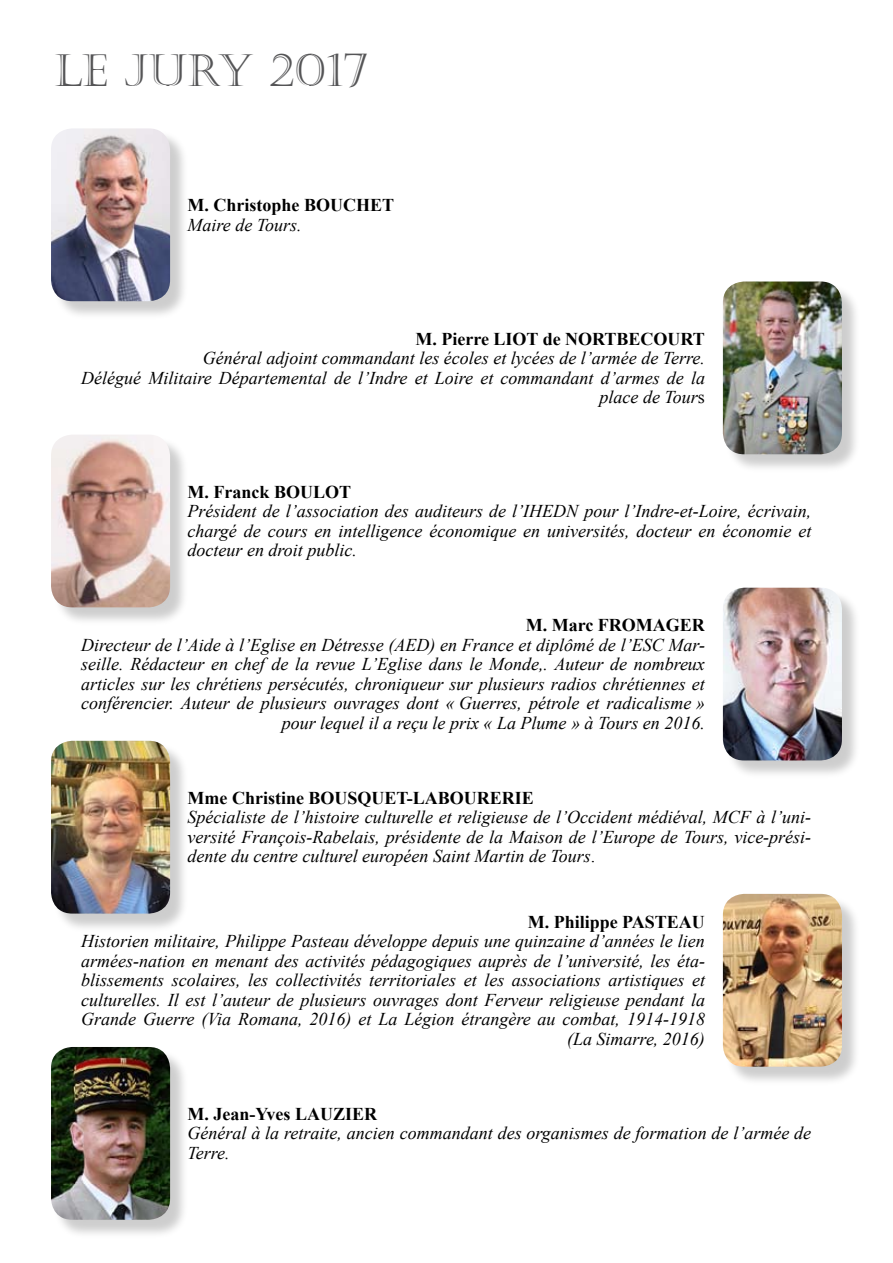
<style>
.page{position:relative;width:893px;height:1263px;background:#fff}
.page>*{position:absolute;margin:0;border:0;box-sizing:border-box;transform-origin:0 0}
.t1{font:45px "Castellar";color:#555557}
.t2{font:italic 18px/19.5px "Times New Roman";color:#000;text-align:right}
.t3{font:700 18px "Times New Roman";color:#000}
.s1{font-style:normal}
</style>
<div class="page">
<div style="left:53px;top:130px;width:138px;height:192px;background:#000;opacity:.2"></div>
<img style="left:51px;top:128px;width:119px;height:173px;border-radius:21px">
<div style="left:53px;top:436px;width:138px;height:192px;background:#000;opacity:.2"></div>
<img style="left:51px;top:435px;width:119px;height:172px;border-radius:21px">
<div style="left:53px;top:742px;width:138px;height:192px;background:#000;opacity:.2"></div>
<img style="left:51px;top:741px;width:119px;height:172px;border-radius:21px">
<div style="left:53px;top:1048px;width:138px;height:192px;background:#000;opacity:.2"></div>
<img style="left:51px;top:1047px;width:119px;height:173px;border-radius:21px">
<div style="left:724px;top:283px;width:139px;height:192px;background:#000;opacity:.2"></div>
<img style="left:723px;top:281px;width:119px;height:173px;border-radius:21px">
<div style="left:724px;top:589px;width:139px;height:192px;background:#000;opacity:.2"></div>
<img style="left:723px;top:588px;width:119px;height:172px;border-radius:21px">
<div style="left:724px;top:895px;width:139px;height:192px;background:#000;opacity:.2"></div>
<img style="left:723px;top:894px;width:119px;height:173px;border-radius:21px">
<h1 class="t1" style="left:54px;top:45px;width:315px">Le JURY 2017</h1>
<p class="t3" style="left:188px;top:193px;width:208px">M. Christophe BOUCHET</p>
<p class="t2" style="left:188px;top:214px;width:116px">Maire de Tours.</p>
<p class="t3" style="left:415px;top:326px;width:291px">M. Pierre LIOT de NORTBECOURT</p>
<p class="t2" style="left:81px;top:348px;width:625px">Général adjoint commandant les écoles et lycées de l’armée de Terre.<br>Délégué Militaire Départemental de l’Indre et Loire et commandant d’armes de la place de Tour<span class="s1">s</span></p>
<p class="t3" style="left:188px;top:479px;width:165px">M. Franck BOULOT</p>
<p class="t2" style="left:188px;top:501px;width:625px;text-align:justify">Président de l’association des auditeurs de l’IHEDN pour l’Indre-et-Loire, écrivain, chargé de cours en intelligence économique en universités, docteur en économie et docteur en droit public.</p>
<p class="t3" style="left:526px;top:613px;width:181px">M. Marc FROMAGER</p>
<p class="t2" style="left:81px;top:635px;width:625px">Directeur de l’Aide à l’Eglise en Détresse (AED) en France et diplômé de l’ESC Mar&shy;seille. Rédacteur en chef de la revue L’Eglise dans le Monde,. Auteur de nombreux articles sur les chrétiens persécutés, chroniqueur sur plusieurs radios chrétiennes et conférencier. Auteur de plusieurs ouvrages dont « Guerres, pétrole et radicalisme » pour lequel il a reçu le prix « La Plume » à Tours en 2016.</p>
<p class="t3" style="left:188px;top:785px;width:348px">Mme Christine BOUSQUET-LABOURERIE</p>
<p class="t2" style="left:188px;top:807px;width:625px;text-align:justify">Spécialiste de l’histoire culturelle et religieuse de l’Occident médiéval, MCF à l’uni&shy;versité François-Rabelais, présidente de la Maison de l’Europe de Tours, vice-prési&shy;dente du centre culturel européen Saint Martin de Tours<span class="s1">.</span></p>
<p class="t3" style="left:528px;top:909px;width:179px">M. Philippe PASTEAU</p>
<p class="t2" style="left:81px;top:931px;width:625px">Historien militaire, Philippe Pasteau développe depuis une quinzaine d’années le lien armées-nation en menant des activités pédagogiques auprès de l’université, les éta&shy;blissements scolaires, les collectivités territoriales et les associations artistiques et culturelles. Il est l’auteur de plusieurs ouvrages dont Ferveur religieuse pendant la Grande Guerre (Via Romana, 2016) et La Légion étrangère au combat, 1914-1918 (La Simarre, 2016)</p>
<p class="t3" style="left:188px;top:1101px;width:191px">M. Jean-Yves LAUZIER</p>
<p class="t2" style="left:188px;top:1123px;width:625px;text-align:left">Général à la retraite, ancien commandant des organismes de formation de l’armée de<br>Terre.</p>
</div>
